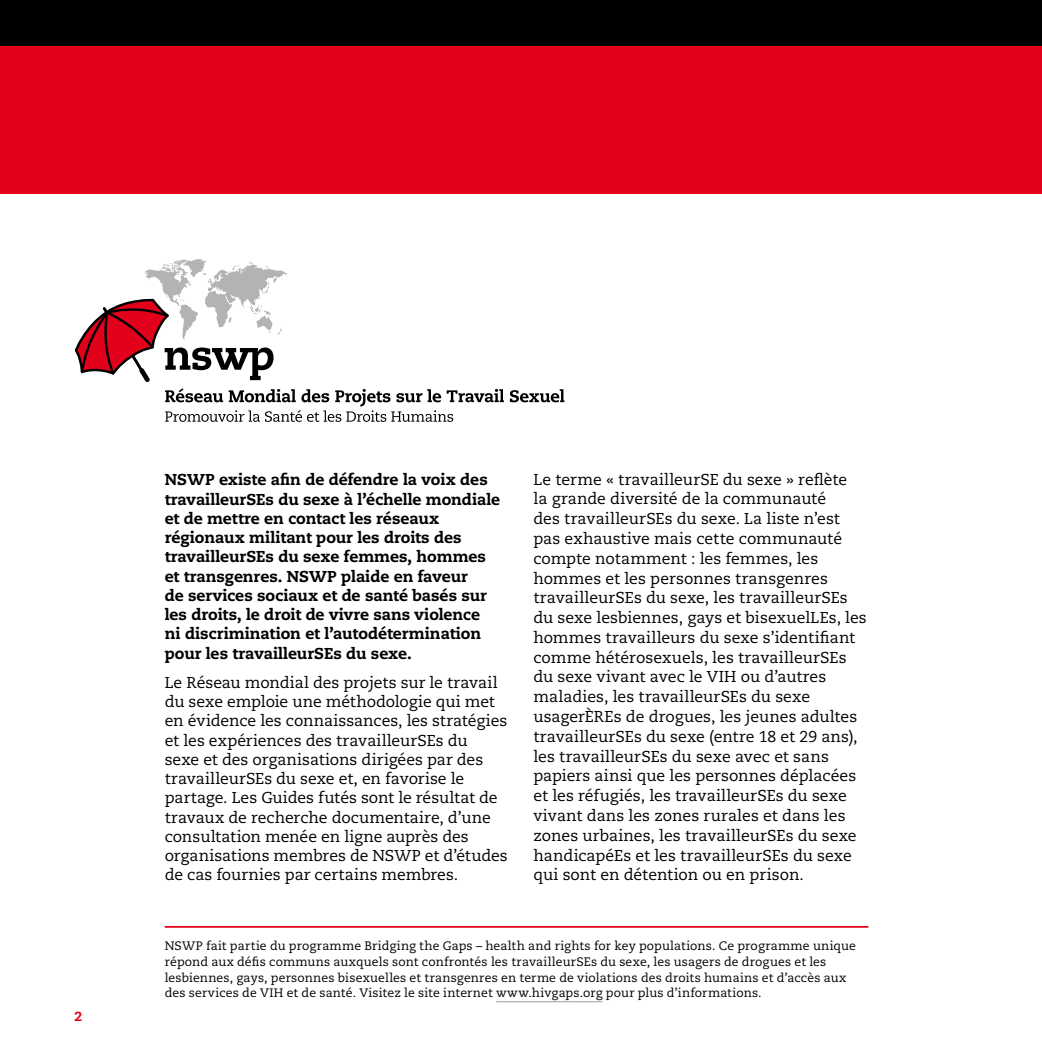
<style>
.page{position:relative;width:1042px;height:1042px;background:#fff}
.page>*{position:absolute;margin:0;border:0;box-sizing:border-box;transform-origin:0 0}
.t1{font:15.75px/19.8px "Caecilia LT";color:#000}
.t2{font:800 15.75px/19.2px "Caecilia LT";letter-spacing:-.005em;color:#000}
.t3{font:800 13.12px "Caecilia LT";color:#e2001a}
.t4{font:12.25px/15.8px "Caecilia LT";letter-spacing:.01em;color:#000}
</style>
<div class="page">
<div style="left:0;top:0;width:1042px;height:121px;background:#000"></div>
<div style="left:0;top:46px;width:1042px;height:147px;background:#e2001a"></div>
<svg style="left:74px;top:259px;width:490px;height:163px"></svg>
<hr style="left:165px;top:926px;width:703px;height:2px;background:#e2001a">
<hr style="left:496px;top:1001px;width:106px;height:1px;background:#9c9e9f">
<p class="t3" style="left:74px;top:1008px;width:9px">2</p>
<p class="t2" style="left:165px;top:470px;width:337px">NSWP existe afin de défendre la voix des travailleurSEs du sexe à l’échelle mondiale et de mettre en contact les réseaux régionaux militant pour les droits des travailleurSEs du sexe femmes, hommes et transgenres. NSWP plaide en faveur<br>de services sociaux et de santé basés sur les droits, le droit de vivre sans violence<br>ni discrimination et l’autodétermination pour les travailleurSEs du sexe.</p>
<p class="t1" style="left:165px;top:673px;width:344px;line-height:19.2px">Le Réseau mondial des projets sur le travail du sexe emploie une méthodologie qui met en évidence les connaissances, les stratégies et les expériences des travailleurSEs du<br>sexe et des organisations dirigées par des travailleurSEs du sexe et, en favorise le partage. Les Guides futés sont le résultat de travaux de recherche documentaire, d’une consultation menée en ligne auprès des organisations membres de NSWP et d’études de cas fournies par certains membres.</p>
<p class="t1" style="left:533px;top:469px;width:335px">Le terme « travailleurSE du sexe » reflète<br>la grande diversité de la communauté<br>des travailleurSEs du sexe. La liste n’est pas exhaustive mais cette communauté compte notamment : les femmes, les hommes et les personnes transgenres travailleurSEs du sexe, les travailleurSEs du sexe lesbiennes, gays et bisexuelLEs, les hommes travailleurs du sexe s’identifiant comme hétérosexuels, les travailleurSEs du sexe vivant avec le VIH ou d’autres maladies, les travailleurSEs du sexe usagerÈREs de drogues, les jeunes adultes travailleurSEs du sexe (entre 18 et 29 ans), les travailleurSEs du sexe avec et sans papiers ainsi que les personnes déplacées et les réfugiés, les travailleurSEs du sexe vivant dans les zones rurales et dans les zones urbaines, les travailleurSEs du sexe handicapéEs et les travailleurSEs du sexe qui sont en détention ou en prison.</p>
<p class="t4" style="left:165px;top:938px;width:693px">NSWP fait partie du programme Bridging the Gaps – health and rights for key populations. Ce programme unique répond aux défis communs auxquels sont confrontés les travailleurSEs du sexe, les usagers de drogues et les lesbiennes, gays, personnes bisexuelles et transgenres en terme de violations des droits humains et d’accès aux des services de VIH et de santé. Visitez le site internet www.hivgaps.org pour plus d’informations.</p>
</div>
